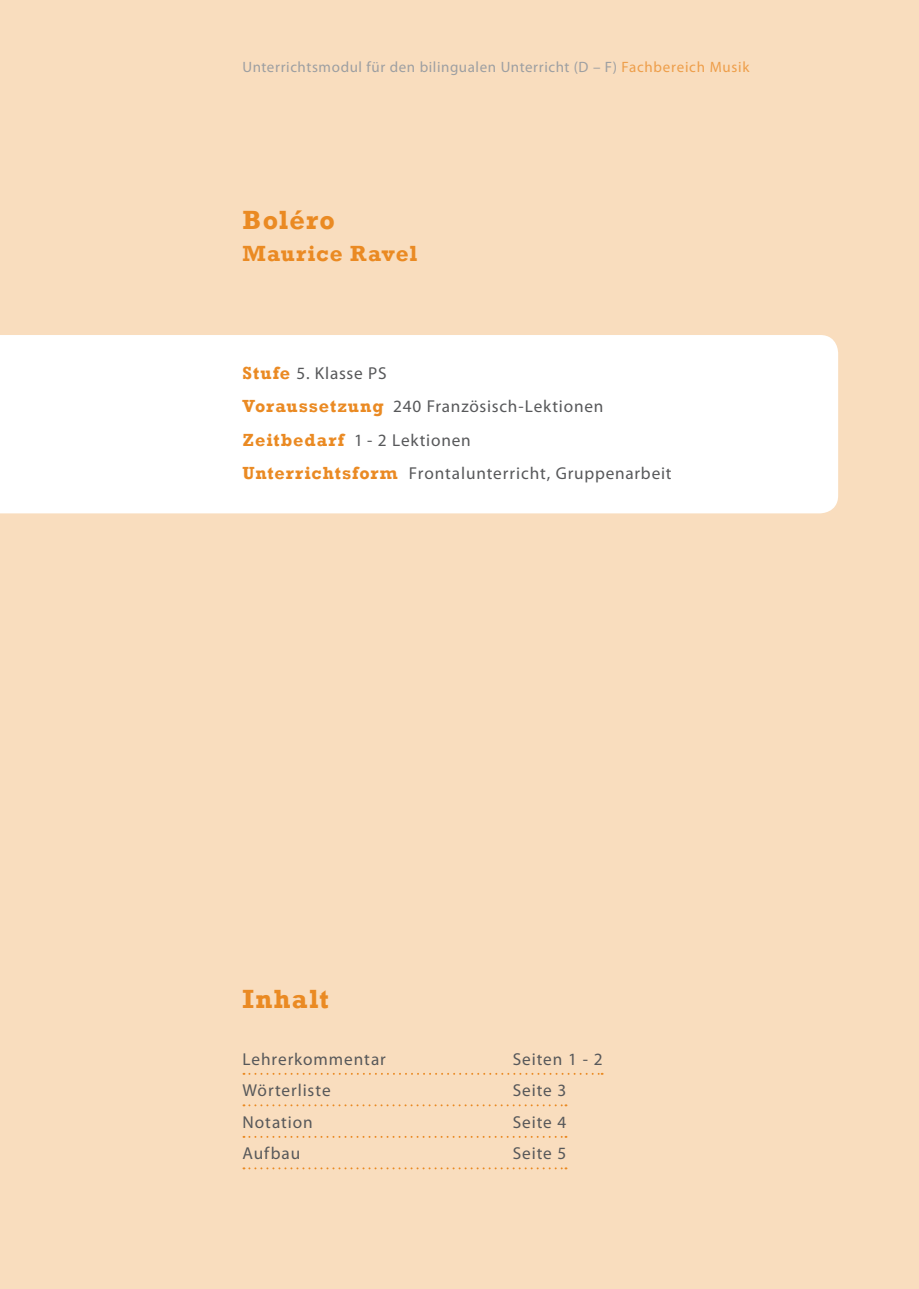
<style>
.page{position:relative;width:919px;height:1289px;background:#fff}
.page>*{position:absolute;margin:0;border:0;box-sizing:border-box;transform-origin:0 0}
.t1{font:700 27px "Rockwell";letter-spacing:.045em;color:#ea8a23}
.t2{font:700 22.5px "Rockwell";letter-spacing:.045em;color:#ea8a23}
.t3{font:17.25px/33.3px "Myriad Pro";letter-spacing:.05em;color:#57585a}
.t4{font:15px "Myriad Pro";letter-spacing:.04em;color:#9d9fa2}
.s1{color:#ee9e4a}
.s2{font-family:"Rockwell";font-weight:700;font-size:18px;color:#ea8a23}
</style>
<div class="page">
<div style="left:0;top:0;width:918px;height:1288px;background:#f9ddbe"></div>
<div style="left:0;top:335px;width:838px;height:178px;background:#fff"></div>
<svg style="left:243px;top:1072px;width:359px;height:2px"></svg>
<svg style="left:243px;top:1104px;width:323px;height:2px"></svg>
<svg style="left:243px;top:1135px;width:323px;height:2px"></svg>
<svg style="left:243px;top:1167px;width:323px;height:2px"></svg>
<p class="t4" style="left:242px;top:57px;width:508px">Unterrichtsmodul für den bilingualen Unterricht (D – F) <span class="s1">Fachbereich Musik</span></p>
<h1 class="t1" style="left:243px;top:204px;width:94px">Boléro</h1>
<h2 class="t2" style="left:243px;top:239px;width:176px">Maurice Ravel</h2>
<p class="t3" style="left:242px;top:356px;width:430px"><span class="s2">Stufe</span> 5. Klasse PS<br><span class="s2">Voraussetzung</span> 240 Französisch-Lektionen <span class="s2">Zeitbedarf</span> 1 - 2 Lektionen<br><span class="s2">Unterrichtsform</span> Frontalunterricht, Gruppenarbeit</p>
<h1 class="t1" style="left:242px;top:982px;width:88px">Inhalt</h1>
<p class="t3" style="left:242px;top:1042px;width:145px">Lehrerkommentar</p>
<p class="t3" style="left:512px;top:1042px;width:91px">Seiten 1 - 2</p>
<p class="t3" style="left:242px;top:1073px;width:90px">Wörterliste</p>
<p class="t3" style="left:512px;top:1073px;width:55px">Seite 3</p>
<p class="t3" style="left:242px;top:1105px;width:72px">Notation</p>
<p class="t3" style="left:512px;top:1105px;width:55px">Seite 4</p>
<p class="t3" style="left:242px;top:1136px;width:59px">Aufbau</p>
<p class="t3" style="left:512px;top:1136px;width:55px">Seite 5</p>
</div>
